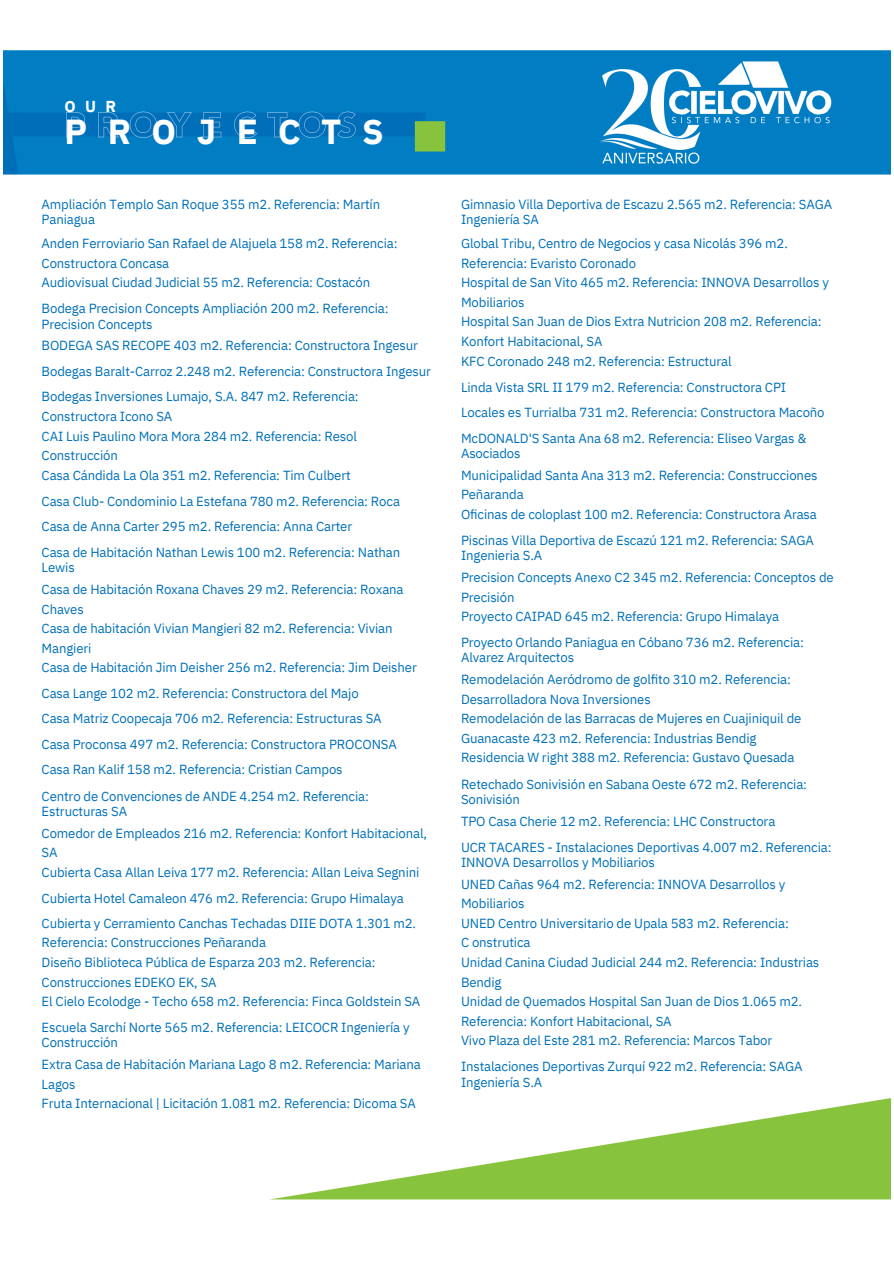
<style>
.page{position:relative;width:894px;height:1263px;background:#fff}
.page>*{position:absolute;margin:0;border:0;box-sizing:border-box;transform-origin:0 0}
.t1{font:700 34.65px "IBM Plex Sans";letter-spacing:.59em;color:#fff}
.t2{font:700 15.75px "IBM Plex Sans";color:#fff}
.t3{font:13.2px/15.1px "IBM Plex Sans";letter-spacing:-.01em;color:#0070b9}
</style>
<div class="page">
<img style="left:3px;top:51px;width:887px;height:1148px">
<p class="t2" style="left:64px;top:96px;width:53px">OUR</p>
<p class="t1" style="left:64px;top:109px;width:320px">PROJECTS</p>
<p class="t3" style="left:42px;top:196px;width:340px">Ampliación Templo San Roque 355 m2. Referencia: Martín<br>Paniagua</p>
<p class="t3" style="left:42px;top:236px;width:357px">Anden Ferroviario San Rafael de Alajuela 158 m2. Referencia:</p>
<p class="t3" style="left:42px;top:255px;width:129px">Constructora Concasa</p>
<p class="t3" style="left:42px;top:275px;width:330px">Audiovisual Ciudad Judicial 55 m2. Referencia: Costacón</p>
<p class="t3" style="left:42px;top:301px;width:348px">Bodega Precision Concepts Ampliación 200 m2. Referencia:</p>
<p class="t3" style="left:42px;top:316px;width:112px">Precision Concepts</p>
<p class="t3" style="left:42px;top:338px;width:377px">BODEGA SAS RECOPE 403 m2. Referencia: Constructora Ingesur</p>
<p class="t3" style="left:42px;top:364px;width:391px">Bodegas Baralt-Carroz 2.248 m2. Referencia: Constructora Ingesur</p>
<p class="t3" style="left:42px;top:389px;width:318px">Bodegas Inversiones Lumajo, S.A. 847 m2. Referencia:</p>
<p class="t3" style="left:42px;top:408px;width:132px">Constructora Icono SA</p>
<p class="t3" style="left:42px;top:428px;width:317px">CAI Luis Paulino Mora Mora 284 m2. Referencia: Resol</p>
<p class="t3" style="left:42px;top:448px;width:78px">Construcción</p>
<p class="t3" style="left:42px;top:467px;width:310px">Casa Cándida La Ola 351 m2. Referencia: Tim Culbert</p>
<p class="t3" style="left:42px;top:493px;width:360px">Casa Club- Condominio La Estefana 780 m2. Referencia: Roca</p>
<p class="t3" style="left:42px;top:518px;width:312px">Casa de Anna Carter 295 m2. Referencia: Anna Carter</p>
<p class="t3" style="left:42px;top:544px;width:360px">Casa de Habitación Nathan Lewis 100 m2. Referencia: Nathan</p>
<p class="t3" style="left:42px;top:560px;width:35px">Lewis</p>
<p class="t3" style="left:42px;top:581px;width:363px">Casa de Habitación Roxana Chaves 29 m2. Referencia: Roxana</p>
<p class="t3" style="left:42px;top:601px;width:44px">Chaves</p>
<p class="t3" style="left:42px;top:621px;width:352px">Casa de habitación Vivian Mangieri 82 m2. Referencia: Vivian</p>
<p class="t3" style="left:42px;top:640px;width:51px">Mangieri</p>
<p class="t3" style="left:42px;top:660px;width:376px">Casa de Habitación Jim Deisher 256 m2. Referencia: Jim Deisher</p>
<p class="t3" style="left:42px;top:686px;width:318px">Casa Lange 102 m2. Referencia: Constructora del Majo</p>
<p class="t3" style="left:42px;top:711px;width:341px">Casa Matriz Coopecaja 706 m2. Referencia: Estructuras SA</p>
<p class="t3" style="left:42px;top:737px;width:356px">Casa Proconsa 497 m2. Referencia: Constructora PROCONSA</p>
<p class="t3" style="left:42px;top:762px;width:302px">Casa Ran Kalif 158 m2. Referencia: Cristian Campos</p>
<p class="t3" style="left:42px;top:788px;width:329px">Centro de Convenciones de ANDE 4.254 m2. Referencia:</p>
<p class="t3" style="left:42px;top:803px;width:87px">Estructuras SA</p>
<p class="t3" style="left:42px;top:825px;width:387px">Comedor de Empleados 216 m2. Referencia: Konfort Habitacional,</p>
<p class="t3" style="left:42px;top:845px;width:17px">SA</p>
<p class="t3" style="left:42px;top:864px;width:379px">Cubierta Casa Allan Leiva 177 m2. Referencia: Allan Leiva Segnini</p>
<p class="t3" style="left:42px;top:890px;width:364px">Cubierta Hotel Camaleon 476 m2. Referencia: Grupo Himalaya</p>
<p class="t3" style="left:42px;top:915px;width:376px">Cubierta y Cerramiento Canchas Techadas DIIE DOTA 1.301 m2.</p>
<p class="t3" style="left:42px;top:935px;width:226px">Referencia: Construcciones Peñaranda</p>
<p class="t3" style="left:42px;top:954px;width:335px">Diseño Biblioteca Pública de Esparza 203 m2. Referencia:</p>
<p class="t3" style="left:42px;top:974px;width:176px">Construcciones EDEKO EK, SA</p>
<p class="t3" style="left:42px;top:994px;width:380px">El Cielo Ecolodge - Techo 658 m2. Referencia: Finca Goldstein SA</p>
<p class="t3" style="left:42px;top:1020px;width:369px">Escuela Sarchí Norte 565 m2. Referencia: LEICOCR Ingeniería y</p>
<p class="t3" style="left:42px;top:1035px;width:78px">Construcción</p>
<p class="t3" style="left:42px;top:1057px;width:380px">Extra Casa de Habitación Mariana Lago 8 m2. Referencia: Mariana</p>
<p class="t3" style="left:42px;top:1076px;width:35px">Lagos</p>
<p class="t3" style="left:42px;top:1096px;width:375px">Fruta Internacional | Licitación 1.081 m2. Referencia: Dicoma SA</p>
<p class="t3" style="left:461px;top:196px;width:372px">Gimnasio Villa Deportiva de Escazu 2.565 m2. Referencia: SAGA<br>Ingeniería SA</p>
<p class="t3" style="left:461px;top:236px;width:328px">Global Tribu, Centro de Negocios y casa Nicolás 396 m2.</p>
<p class="t3" style="left:461px;top:255px;width:177px">Referencia: Evaristo Coronado</p>
<p class="t3" style="left:461px;top:275px;width:369px">Hospital de San Vito 465 m2. Referencia: INNOVA Desarrollos y</p>
<p class="t3" style="left:461px;top:294px;width:65px">Mobiliarios</p>
<p class="t3" style="left:461px;top:314px;width:362px">Hospital San Juan de Dios Extra Nutricion 208 m2. Referencia:</p>
<p class="t3" style="left:461px;top:333px;width:143px">Konfort Habitacional, SA</p>
<p class="t3" style="left:461px;top:353px;width:272px">KFC Coronado 248 m2. Referencia: Estructural</p>
<p class="t3" style="left:461px;top:379px;width:326px">Linda Vista SRL II 179 m2. Referencia: Constructora CPI</p>
<p class="t3" style="left:461px;top:404px;width:365px">Locales es Turrialba 731 m2. Referencia: Constructora Macoño</p>
<p class="t3" style="left:461px;top:430px;width:347px">McDONALD'S Santa Ana 68 m2. Referencia: Eliseo Vargas &amp;</p>
<p class="t3" style="left:461px;top:445px;width:61px">Asociados</p>
<p class="t3" style="left:461px;top:467px;width:358px">Municipalidad Santa Ana 313 m2. Referencia: Construcciones</p>
<p class="t3" style="left:461px;top:487px;width:64px">Peñaranda</p>
<p class="t3" style="left:461px;top:506px;width:357px">Oficinas de coloplast 100 m2. Referencia: Constructora Arasa</p>
<p class="t3" style="left:461px;top:532px;width:354px">Piscinas Villa Deportiva de Escazú 121 m2. Referencia: SAGA</p>
<p class="t3" style="left:461px;top:548px;width:83px">Ingenieria S.A</p>
<p class="t3" style="left:461px;top:569px;width:374px">Precision Concepts Anexo C2 345 m2. Referencia: Conceptos de</p>
<p class="t3" style="left:461px;top:589px;width:55px">Precisión</p>
<p class="t3" style="left:461px;top:609px;width:319px">Proyecto CAIPAD 645 m2. Referencia: Grupo Himalaya</p>
<p class="t3" style="left:461px;top:635px;width:344px">Proyecto Orlando Paniagua en Cóbano 736 m2. Referencia:</p>
<p class="t3" style="left:461px;top:650px;width:115px">Alvarez Arquitectos</p>
<p class="t3" style="left:461px;top:672px;width:331px">Remodelación Aeródromo de golfito 310 m2. Referencia:</p>
<p class="t3" style="left:461px;top:691px;width:191px">Desarrolladora Nova Inversiones</p>
<p class="t3" style="left:461px;top:711px;width:342px">Remodelación de las Barracas de Mujeres en Cuajiniquil de</p>
<p class="t3" style="left:461px;top:730px;width:297px">Guanacaste 423 m2. Referencia: Industrias Bendig</p>
<p class="t3" style="left:461px;top:750px;width:335px">Residencia W right 388 m2. Referencia: Gustavo Quesada</p>
<p class="t3" style="left:461px;top:776px;width:347px">Retechado Sonivisión en Sabana Oeste 672 m2. Referencia:</p>
<p class="t3" style="left:461px;top:791px;width:60px">Sonivisión</p>
<p class="t3" style="left:461px;top:813px;width:316px">TPO Casa Cherie 12 m2. Referencia: LHC Constructora</p>
<p class="t3" style="left:461px;top:839px;width:372px">UCR TACARES - Instalaciones Deportivas 4.007 m2. Referencia:</p>
<p class="t3" style="left:461px;top:854px;width:195px">INNOVA Desarrollos y Mobiliarios</p>
<p class="t3" style="left:461px;top:876px;width:325px">UNED Cañas 964 m2. Referencia: INNOVA Desarrollos y</p>
<p class="t3" style="left:461px;top:896px;width:65px">Mobiliarios</p>
<p class="t3" style="left:461px;top:915px;width:329px">UNED Centro Universitario de Upala 583 m2. Referencia:</p>
<p class="t3" style="left:461px;top:935px;width:71px">C onstrutica</p>
<p class="t3" style="left:461px;top:954px;width:360px">Unidad Canina Ciudad Judicial 244 m2. Referencia: Industrias</p>
<p class="t3" style="left:461px;top:974px;width:42px">Bendig</p>
<p class="t3" style="left:461px;top:993px;width:342px">Unidad de Quemados Hospital San Juan de Dios 1.065 m2.</p>
<p class="t3" style="left:461px;top:1013px;width:212px">Referencia: Konfort Habitacional, SA</p>
<p class="t3" style="left:461px;top:1033px;width:312px">Vivo Plaza del Este 281 m2. Referencia: Marcos Tabor</p>
<p class="t3" style="left:461px;top:1059px;width:343px">Instalaciones Deportivas Zurquí 922 m2. Referencia: SAGA</p>
<p class="t3" style="left:461px;top:1074px;width:83px">Ingeniería S.A</p>
</div>
